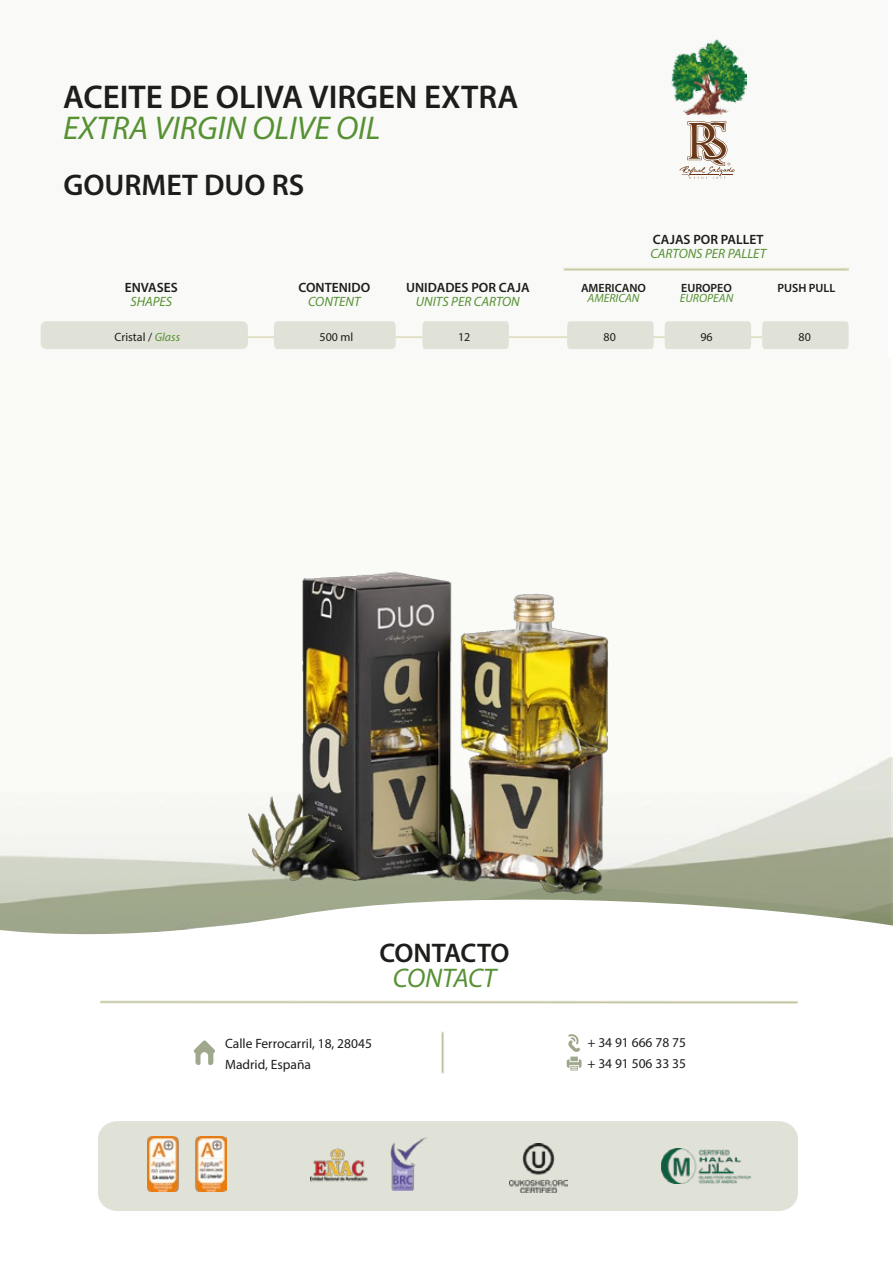
<style>
.page{position:relative;width:893px;height:1263px;background:#fff}
.page>*{position:absolute;margin:0;border:0;box-sizing:border-box;transform-origin:0 0}
.t1{font:600 33px "Myriad Pro";color:#1d1d1b}
.t2{font:italic 33px "Myriad Pro";color:#579134}
.t3{font:600 30px "Myriad Pro";color:#1d1d1b}
.t4{font:600 27px "Myriad Pro";letter-spacing:-.02em;color:#1d1d1b}
.t5{font:italic 27px "Myriad Pro";letter-spacing:-.01em;color:#579134}
.t6{font:13.5px/21px "Myriad Pro";color:#1d1d1b}
.t7{font:600 13.5px "Myriad Pro";color:#1d1d1b}
.t8{font:italic 13.5px "Myriad Pro";color:#579134}
.t9{font:12px "Myriad Pro";color:#1d1d1b}
.t10{font:600 12px "Myriad Pro";color:#1d1d1b}
.t11{font:italic 12px "Myriad Pro";color:#579134}
.s1{font-style:italic;color:#579134}
</style>
<div class="page">
<div style="left:73px;top:336px;width:752px;height:2px;background:#4d5d1a;border:1px solid #cac694"></div>
<div style="left:41px;top:321px;width:207px;height:28px;background:#e0e2d7;border-radius:6px"></div>
<div style="left:274px;top:321px;width:122px;height:28px;background:#e0e2d7"></div>
<div style="left:567px;top:321px;width:87px;height:28px;background:#e0e2d7"></div>
<div style="left:665px;top:321px;width:86px;height:28px;background:#e0e2d7"></div>
<div style="left:762px;top:321px;width:87px;height:28px;background:#e0e2d7"></div>
<div style="left:422px;top:321px;width:87px;height:28px;background:#e0e2d7"></div>
<div style="left:563px;top:268px;width:286px;height:3px;background:#4d5d1a;border:1px solid #cac694"></div>
<img style="left:671px;top:39px;width:75px;height:75px">
<svg style="left:679px;top:121px;width:55px;height:58px"></svg>
<svg style="left:0;top:889px;width:893px;height:322px"></svg>
<div style="left:100px;top:1001px;width:698px;height:2px;border:1px solid #cac694"></div>
<div style="left:98px;top:1121px;width:700px;height:90px;background:#e0e2d7;border-radius:19px"></div>
<img style="left:310px;top:1138px;width:116px;height:52px">
<img style="left:147px;top:1137px;width:79px;height:54px">
<img style="left:661px;top:1148px;width:90px;height:35px">
<img style="left:509px;top:1143px;width:59px;height:50px">
<img style="left:222px;top:482px;width:455px;height:440px">
<svg style="left:194px;top:1040px;width:21px;height:25px"></svg>
<div style="left:441px;top:1032px;width:3px;height:41px;border:1px solid #cac694"></div>
<svg style="left:567px;top:1034px;width:15px;height:36px"></svg>
<h1 class="t1" style="left:63px;top:76px;width:457px">ACEITE DE OLIVA VIRGEN EXTRA</h1>
<h1 class="t2" style="left:63px;top:107px;width:319px">EXTRA VIRGIN OLIVE OIL</h1>
<h2 class="t3" style="left:63px;top:165px;width:243px">GOURMET DUO RS</h2>
<p class="t7" style="left:653px;top:231px;width:112px">CAJAS POR PALLET</p>
<p class="t8" style="left:650px;top:245px;width:117px">CARTONS PER PALLET</p>
<p class="t10" style="left:681px;top:280px;width:52px">EUROPEO</p>
<p class="t10" style="left:777px;top:280px;width:60px">PUSH PULL</p>
<p class="t11" style="left:680px;top:291px;width:55px">EUROPEAN</p>
<p class="t7" style="left:125px;top:279px;width:55px">ENVASES</p>
<p class="t8" style="left:130px;top:293px;width:43px">SHAPES</p>
<p class="t9" style="left:114px;top:329px;width:67px">Cristal / <span class="s1">Glass</span></p>
<p class="t9" style="left:320px;top:329px;width:35px">500 ml</p>
<p class="t9" style="left:458px;top:329px;width:14px">12</p>
<p class="t9" style="left:604px;top:329px;width:14px">80</p>
<p class="t9" style="left:700px;top:329px;width:14px">96</p>
<p class="t9" style="left:799px;top:329px;width:14px">80</p>
<p class="t7" style="left:298px;top:279px;width:73px">CONTENIDO</p>
<p class="t8" style="left:308px;top:293px;width:54px">CONTENT</p>
<p class="t7" style="left:406px;top:279px;width:125px">UNIDADES POR CAJA</p>
<p class="t8" style="left:416px;top:293px;width:105px">UNITS PER CARTON</p>
<p class="t10" style="left:581px;top:280px;width:67px">AMERICANO</p>
<p class="t11" style="left:588px;top:291px;width:53px">AMERICAN</p>
<h3 class="t4" style="left:379px;top:935px;width:132px">CONTACTO</h3>
<h3 class="t5" style="left:393px;top:961px;width:105px">CONTACT</h3>
<p class="t6" style="left:225px;top:1033px;width:148px">Calle Ferrocarril, 18, 28045<br>Madrid, España</p>
<p class="t6" style="left:587px;top:1032px;width:100px">+ 34 91 666 78 75 + 34 91 506 33 35</p>
</div>
